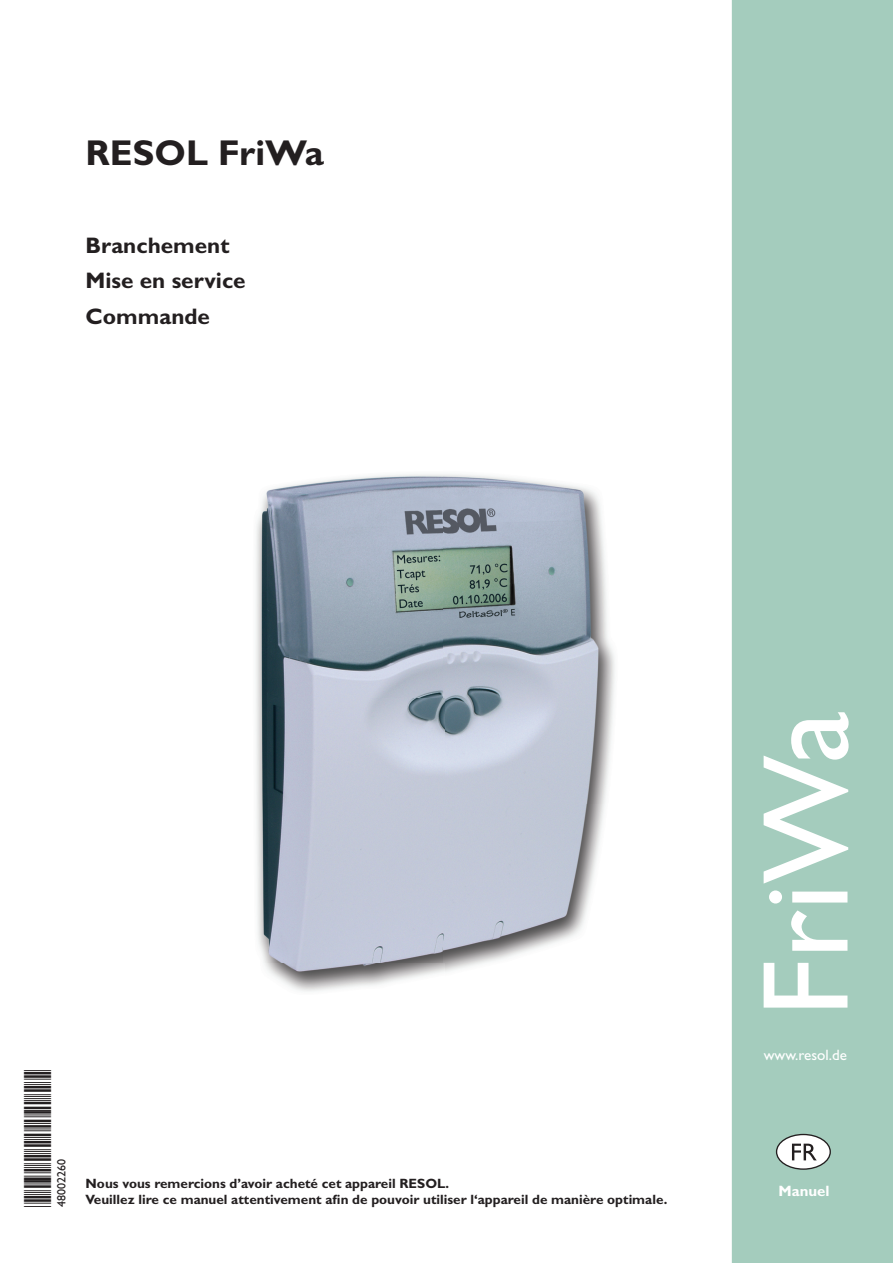
<style>
.page{position:relative;width:893px;height:1263px;background:#fff}
.page>*{position:absolute;margin:0;border:0;box-sizing:border-box;transform-origin:0 0}
.t1{font:123px "Gill Alt One";color:#fff}
.t2{font:36px "Free 3 of 9 Extended";color:#231f20}
.t3{font:700 36px "Gill Alt One";color:#231f20}
.t4{font:700 22.5px/35.4px "Gill Alt One";color:#231f20}
.t5{font:15px "Gill Alt One";color:#fff}
.t6{font:700 15px "Gill Alt One";color:#fff}
.t7{font:700 13.5px/16.2px "Gill Alt One";color:#231f20}
.t8{font:12px "Gill Alt One";color:#231f20}
</style>
<div class="page">
<img style="left:256px;top:474px;width:359px;height:518px">
<div style="left:732px;top:0;width:161px;height:1263px;background:#a4ccbd"></div>
<div style="left:776px;top:1134px;width:54px;height:35px;background:#fff;border-radius:50%"></div>
<div style="left:776px;top:1134px;width:55px;height:36px;border:1px solid #231f20;border-radius:50%"></div>
<svg style="left:792px;top:1143px;width:25px;height:17px"></svg>
<h2 class="t3" style="left:86px;top:132px;width:240px">RESOL FriWa</h2>
<h3 class="t4" style="left:86px;top:227px;width:162px">Branchement<br>Mise en service<br>Commande</h3>
<h2 class="t2" style="left:18px;top:1207px;width:139px;rotate:-90deg">*48002260*</h2>
<p class="t8" style="left:55px;top:1207px;width:49px;rotate:-90deg">48002260</p>
<p class="t7" style="left:86px;top:1175px;width:583px">Nous vous remercions d’avoir acheté cet appareil RESOL.<br>Veuillez lire ce manuel attentivement afin de pouvoir utiliser l‘appareil de manière optimale.</p>
<h1 class="t1" style="left:735px;top:1017px;width:308px;rotate:-90deg">FriWa</h1>
<p class="t5" style="left:764px;top:1046px;width:85px">www.resol.de</p>
<p class="t6" style="left:779px;top:1182px;width:52px">Manuel</p>
</div>
